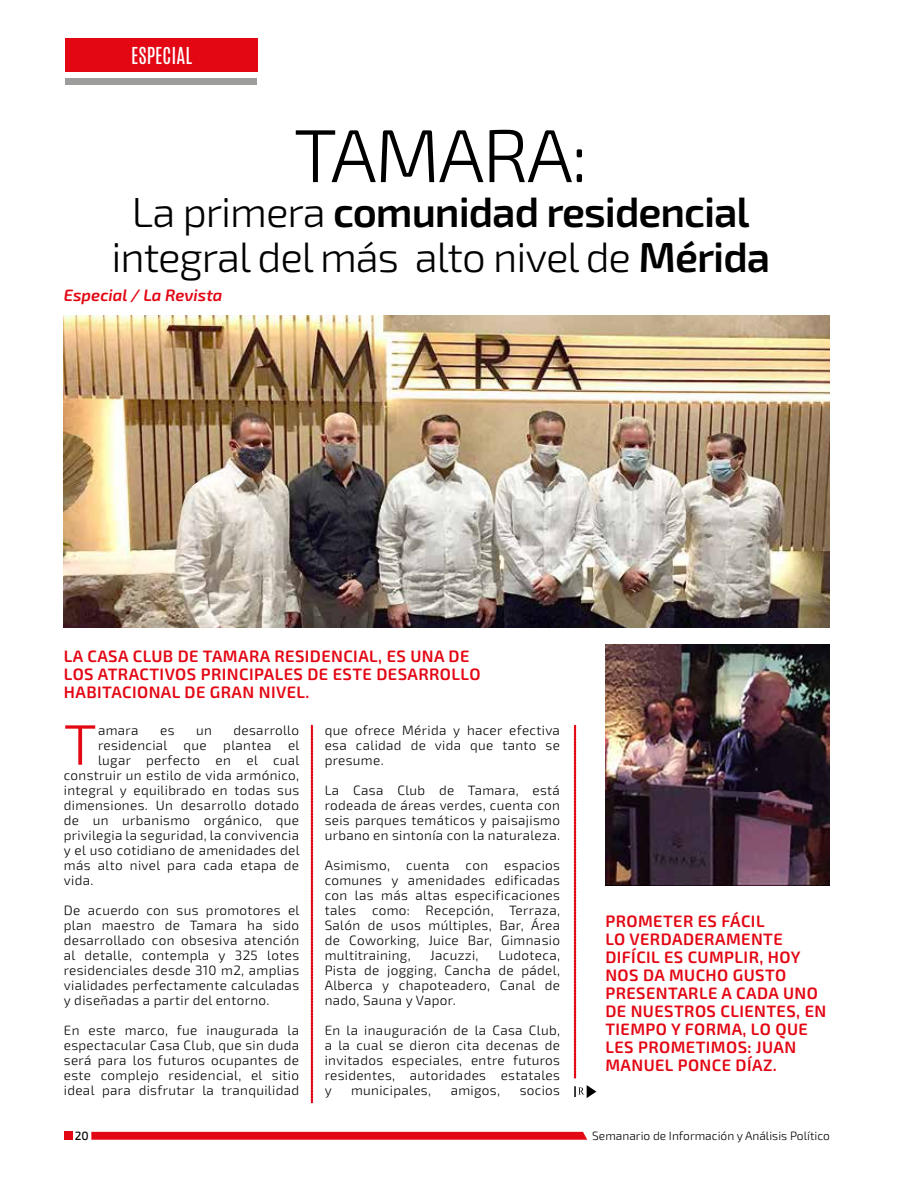
<style>
.page{position:relative;width:915px;height:1191px;background:#fff}
.page>*{position:absolute;margin:0;border:0;box-sizing:border-box;transform-origin:0 0}
.t1{font:300 75px "Exo 2";letter-spacing:-.025em;color:#000}
.t2{font:300 57px "Exo 2";color:#e30613}
.t3{font:300 42px/45px "Exo 2";letter-spacing:-.025em;color:#000;text-align:center}
.t4{font:19.5px "Antonio";color:#fff}
.t5{font:600 16.5px/18px "Exo 2";letter-spacing:.025em;color:#e30613}
.t6{font:italic 600 16.5px "Exo 2";color:#e30613}
.t7{font:300 13.5px/15px "Exo 2";letter-spacing:.025em;color:#000;text-align:justify}
.t8{font:300 12px "Exo 2";color:#000}
.t9{font:500 12px "Exo 2";color:#000}
.s1{font-weight:600}
</style>
<div class="page">
<div style="left:64px;top:1131px;width:8px;height:9px;background:#e30613"></div>
<svg style="left:91px;top:1131px;width:496px;height:8px;background:#e5212c"></svg>
<div style="left:65px;top:38px;width:192px;height:34px;background:#e30613"></div>
<div style="left:65px;top:78px;width:191px;height:6px;background:#9d9d9c"></div>
<svg style="left:311px;top:725px;width:1px;height:378px"></svg>
<svg style="left:574px;top:725px;width:1px;height:353px"></svg>
<svg style="left:574px;top:1085px;width:22px;height:13px"></svg>
<img style="left:64px;top:315px;width:765px;height:312px">
<img style="left:605px;top:644px;width:224px;height:241px">
<h3 class="t4" style="left:132px;top:41px;width:57px">OPINIÓN</h3>
<h3 class="t4" style="left:131px;top:41px;width:62px">ESPECIAL</h3>
<h1 class="t1" style="left:294px;top:112px;width:295px">TAMARA:</h1>
<h3 class="t3" style="left:111px;top:191px;width:660px">La primera <span class="s1">comunidad residencial </span>integral del más alto nivel de <span class="s1">Mérida</span></h3>
<p class="t6" style="left:64px;top:285px;width:160px">Especial / La Revista</p>
<p class="t5" style="left:64px;top:648px;width:418px">LA CASA CLUB DE TAMARA RESIDENCIAL, ES UNA DE<br>LOS ATRACTIVOS PRINCIPALES DE ESTE DESARROLLO<br>HABITACIONAL DE GRAN NIVEL.</p>
<h2 class="t2" style="left:64px;top:711px;width:34px">T</h2>
<p class="t7" style="left:98px;top:722px;width:42px">amara</p>
<p class="t7" style="left:160px;top:722px;width:16px">es</p>
<p class="t7" style="left:196px;top:722px;width:17px">un</p>
<p class="t7" style="left:233px;top:722px;width:67px">desarrollo</p>
<p class="t7" style="left:98px;top:737px;width:203px">residencial que plantea el</p>
<p class="t7" style="left:98px;top:752px;width:203px">lugar perfecto en el cual</p>
<p class="t7" style="left:64px;top:767px;width:237px">construir un estilo de vida armónico,</p>
<p class="t7" style="left:64px;top:782px;width:237px">integral y equilibrado en todas sus</p>
<p class="t7" style="left:64px;top:797px;width:237px">dimensiones. Un desarrollo dotado</p>
<p class="t7" style="left:64px;top:812px;width:237px">de un urbanismo orgánico, que</p>
<p class="t7" style="left:64px;top:827px;width:237px">privilegia la seguridad, la convivencia</p>
<p class="t7" style="left:64px;top:842px;width:237px">y el uso cotidiano de amenidades del</p>
<p class="t7" style="left:64px;top:857px;width:237px">más alto nivel para cada etapa de</p>
<p class="t7" style="left:64px;top:872px;width:31px">vida.</p>
<p class="t7" style="left:64px;top:902px;width:237px">De acuerdo con sus promotores el plan maestro de Tamara ha sido desarrollado con obsesiva atención al detalle, contempla y 325 lotes residenciales desde 310 m2, amplias vialidades perfectamente calculadas y diseñadas a partir del entorno.</p>
<p class="t7" style="left:64px;top:1022px;width:237px">En este marco, fue inaugurada la espectacular Casa Club, que sin duda será para los futuros ocupantes de este complejo residencial, el sitio ideal para disfrutar la tranquilidad</p>
<p class="t7" style="left:324px;top:722px;width:237px">que ofrece Mérida y hacer efectiva esa calidad de vida que tanto se presume.</p>
<p class="t7" style="left:324px;top:782px;width:237px">La Casa Club de Tamara, está rodeada de áreas verdes, cuenta con seis parques temáticos y paisajismo urbano en sintonía con la naturaleza.</p>
<p class="t7" style="left:324px;top:857px;width:237px">Asimismo, cuenta con espacios comunes y amenidades edificadas con las más altas especificaciones tales como: Recepción, Terraza, Salón de usos múltiples, Bar, Área de Coworking, Juice Bar, Gimnasio multitraining,</p>
<p class="t7" style="left:324px;top:947px;width:237px;text-indent:174px">Ludoteca, Pista de jogging, Cancha de pádel, Alberca y chapoteadero, Canal de nado, Sauna y Vapor.</p>
<p class="t7" style="left:324px;top:1022px;width:237px">En la inauguración de la Casa Club, a la cual se dieron cita decenas de invitados especiales, entre futuros residentes, autoridades estatales y</p>
<p class="t7" style="left:430px;top:947px;width:50px">Jacuzzi,</p>
<p class="t7" style="left:351px;top:1082px;width:81px">municipales,</p>
<p class="t7" style="left:450px;top:1082px;width:51px">amigos,</p>
<p class="t7" style="left:519px;top:1082px;width:42px">socios</p>
<p class="t5" style="left:605px;top:912px;width:222px">PROMETER ES FÁCIL<br>LO VERDADERAMENTE<br>DIFÍCIL ES CUMPLIR, HOY<br>NOS DA MUCHO GUSTO<br>PRESENTARLE A CADA UNO<br>DE NUESTROS CLIENTES, EN<br>TIEMPO Y FORMA, LO QUE<br>LES PROMETIMOS: JUAN<br>MANUEL PONCE DÍAZ.</p>
<p class="t9" style="left:75px;top:1128px;width:16px">20</p>
<p class="t8" style="left:592px;top:1128px;width:239px">Semanario de Información y Análisis Político</p>
</div>
